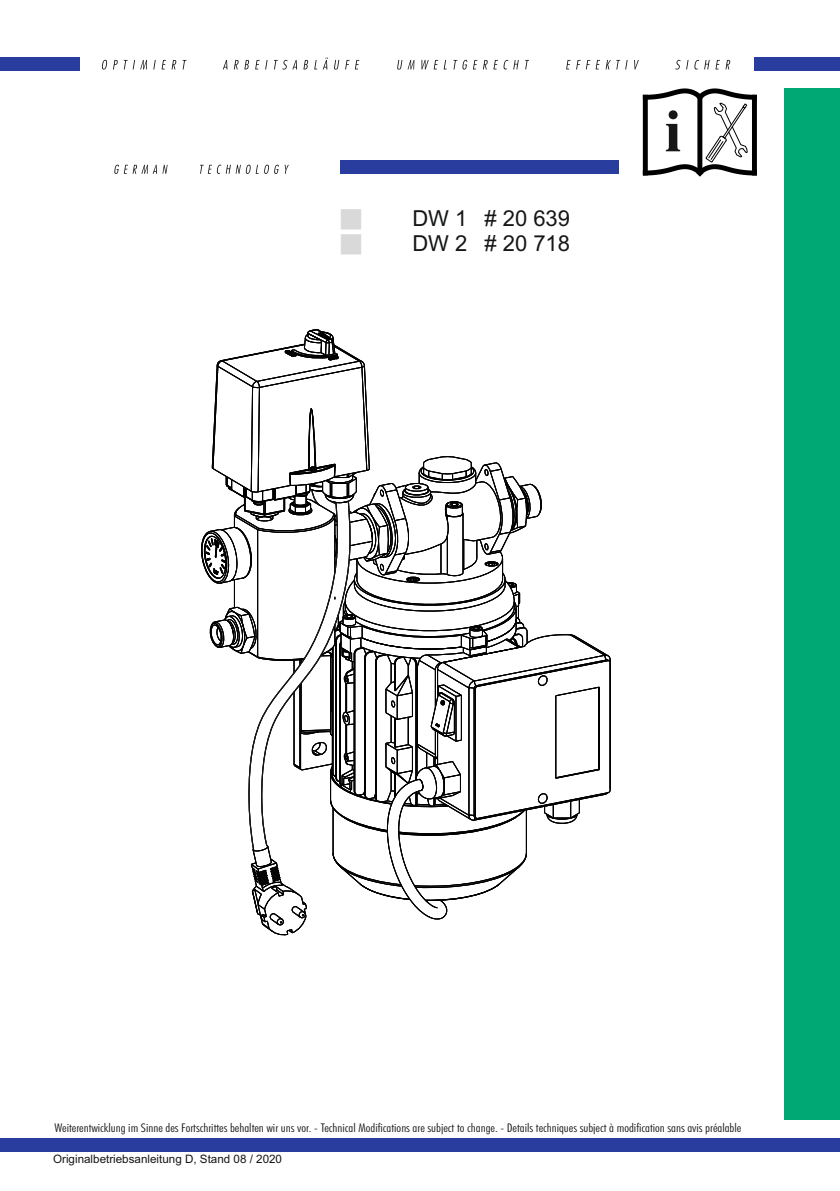
<style>
.page{position:relative;width:840px;height:1191px;background:#fff}
.page>*{position:absolute;margin:0;border:0;box-sizing:border-box;transform-origin:0 0}
.t1{font:700 59.4px "Dutch 801 BT";color:#151616}
.t2{font:22px "Arial";color:#151616}
.t3{font:300 condensed 12px "Futura BT";color:#151616;scale:1.16 1}
.t4{font:11.6px "Arial";color:#151616}
.s1{color:#d9d9da}
</style>
<div class="page">
<svg style="left:201px;top:329px;width:410px;height:606px"></svg>
<svg style="left:114px;top:165px;width:53px;height:9px"></svg>
<svg style="left:200px;top:165px;width:58px;height:9px"></svg>
<svg style="left:264px;top:165px;width:24px;height:9px"></svg>
<svg style="left:642px;top:88px;width:115px;height:89px"></svg>
<div style="left:783px;top:89px;width:56px;height:1031px;background:#00a973"></div>
<div style="left:0;top:57px;width:79px;height:14px;background:#283d9e"></div>
<svg style="left:102px;top:58px;width:628px;height:12px"></svg>
<div style="left:754px;top:57px;width:85px;height:14px;background:#283d9e"></div>
<div style="left:340px;top:160px;width:278px;height:14px;background:#283d9e"></div>
<div style="left:0;top:1137px;width:839px;height:14px;background:#283d9e"></div>
<h2 class="t2" style="left:340px;top:210px;width:231px"><span class="s1">■</span> DW1 #20639</h2>
<h2 class="t2" style="left:340px;top:235px;width:231px"><span class="s1">■</span> DW2 #20718</h2>
<h1 class="t1" style="left:664px;top:106px;width:19px">i</h1>
<p class="t3" style="left:54px;top:1122px;width:593px">Weiterentwicklung im Sinne des Fortschrittes behalten wir uns vor. - Technical Modifications are subject to change. - Details techniques subject à modification sans avis préalable</p>
<p class="t4" style="left:53px;top:1154px;width:230px">Originalbetriebsanleitung D, Stand 08 / 2020</p>
</div>
